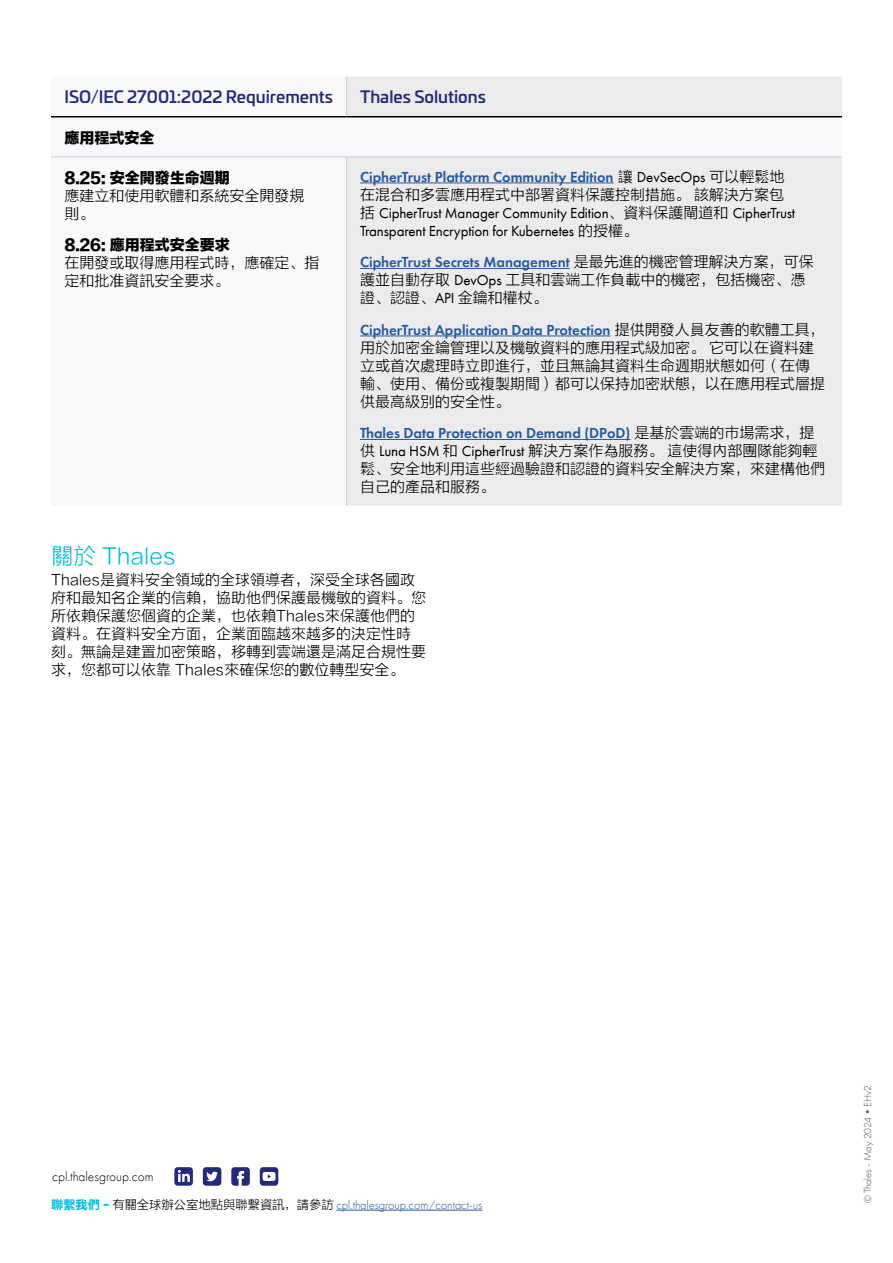
<style>
.page{position:relative;width:893px;height:1263px;background:#fff}
.page>*{position:absolute;margin:0;border:0;box-sizing:border-box;transform-origin:0 0}
.t1{font:22.5px "FZLTXHK";color:#0bd}
.t2{font:500 16.5px "Univia Pro";color:#242a75}
.t3{font:15px/18px "FZLTXHK";color:#000}
.t4{font:600 15px "Futura PT";color:#275b9b}
.t5{font:15px/18px "Futura PT";letter-spacing:-.01em;color:#000}
.t6{font:15px "FZLTTHK GBK1 0";color:#000}
.t7{font:300 13.5px "Futura PT";color:#000}
.t8{font:300 12.3px "Futura PT";letter-spacing:-.005em;color:#275b9b}
.t9{font:300 10.5px "Futura PT";color:#515569}
.s1{font-family:"FZLTXHK";font-weight:400;color:#000}
.s2{font-weight:400;color:#000}
.s3{font-family:"FZLTXHK"}
.s4{font-family:"Futura PT"}
.s5{font-family:"FZLTCHK GBK1 0";font-weight:400;color:#00bbdf}
.s6{font-weight:700;color:#00bbdf}
</style>
<div class="page">
<svg style="left:203px;top:1167px;width:18px;height:19px"></svg>
<svg style="left:174px;top:1167px;width:19px;height:19px"></svg>
<svg style="left:231px;top:1167px;width:19px;height:19px"></svg>
<svg style="left:260px;top:1167px;width:18px;height:19px"></svg>
<svg style="left:347px;top:77px;width:495px;height:429px;background:#ebebee"></svg>
<hr style="left:51px;top:116px;width:296px;height:1px;background:#000">
<hr style="left:51px;top:157px;width:296px;height:1px;background:#c8cadd">
<hr style="left:347px;top:157px;width:495px;height:1px;background:#c8cadd">
<hr style="left:346px;top:77px;width:1px;height:39px;background:#c8cadd">
<hr style="left:347px;top:116px;width:495px;height:1px;background:#000">
<hr style="left:346px;top:157px;width:1px;height:349px;background:#c8cadd">
<hr style="left:360px;top:183px;width:254px;height:1px;background:#275b9b">
<hr style="left:360px;top:268px;width:210px;height:1px;background:#275b9b">
<hr style="left:360px;top:336px;width:251px;height:1px;background:#275b9b">
<hr style="left:360px;top:439px;width:270px;height:1px;background:#275b9b">
<hr style="left:336px;top:1210px;width:146px;height:1px;background:#275b9b">
<p class="t2" style="left:65px;top:84px;width:270px">ISO/IEC 27001:2022 Requirements</p>
<p class="t2" style="left:360px;top:84px;width:127px">Thales Solutions</p>
<p class="t6" style="left:65px;top:130px;width:91px">應用程式安全</p>
<p class="t6" style="left:65px;top:169px;width:167px">8.25: 安全開發生命週期</p>
<p class="t3" style="left:65px;top:187px;width:241px">應建立和使用軟體和系統安全開發規則。</p>
<p class="t6" style="left:65px;top:237px;width:167px">8.26: 應用程式安全要求</p>
<p class="t3" style="left:65px;top:254px;width:256px">在開發或取得應用程式時，應確定、指定和批准資訊安全要求。</p>
<p class="t4" style="left:360px;top:167px;width:426px">CipherTrust Platform Community Edition <span class="s1">讓</span> <span class="s2">DevSecOps</span> <span class="s1">可以輕鬆地</span></p>
<p class="t3" style="left:360px;top:186px;width:426px">在混合和多雲應用程式中部署資料保護控制措施。 該解決方案包</p>
<p class="t5" style="left:360px;top:204px;width:437px"><span class="s3">括</span> CipherTrust Manager Community Edition<span class="s3">、資料保護閘道和</span> CipherTrust<br>Transparent Encryption for Kubernetes <span class="s3">的授權。</span></p>
<p class="t4" style="left:360px;top:253px;width:455px">CipherTrust Secrets Management <span class="s1">是最先進的機密管理解決方案，可保</span></p>
<p class="t3" style="left:360px;top:271px;width:447px">護並自動存取 <span class="s4">DevOps</span> 工具和雲端工作負載中的機密，包括機密、憑證、認證、<span class="s4">API</span> 金鑰和權杖。</p>
<p class="t4" style="left:360px;top:320px;width:466px">CipherTrust Application Data Protection <span class="s1">提供開發人員友善的軟體工具，</span></p>
<p class="t3" style="left:360px;top:339px;width:467px">用於加密金鑰管理以及機敏資料的應用程式級加密。 它可以在資料建立或首次處理時立即進行，並且無論其資料生命週期狀態如何（在傳輸、使用、備份或複製期間）都可以保持加密狀態，以在應用程式層提供最高級別的安全性。</p>
<p class="t4" style="left:360px;top:424px;width:456px">Thales Data Protection on Demand (DPoD) <span class="s1">是基於雲端的市場需求，提</span></p>
<p class="t3" style="left:360px;top:442px;width:467px">供 <span class="s4">Luna HSM</span> 和 <span class="s4">CipherTrust</span> 解決方案作為服務。 這使得內部團隊能夠輕鬆、安全地利用這些經過驗證和認證的資料安全解決方案，來建構他們自己的產品和服務。</p>
<h1 class="t1" style="left:51px;top:544px;width:126px">關於 Thales</h1>
<p class="t3" style="left:51px;top:571px;width:376px">Thales是資料安全領域的全球領導者，深受全球各國政府和最知名企業的信賴，協助他們保護最機敏的資料。您所依賴保護您個資的企業，也依賴Thales來保護他們的資料。在資料安全方面，企業面臨越來越多的決定性時刻。無論是建置加密策略，移轉到雲端還是滿足合規性要求，您都可以依靠 Thales來確保您的數位轉型安全。</p>
<p class="t7" style="left:52px;top:1168px;width:103px">cpl.thalesgroup.com</p>
<p class="t8" style="left:51px;top:1198px;width:433px"><span class="s5">聯繫我們</span> <span class="s6">–</span> <span class="s1">有關全球辦公室地點與聯繫資訊，請參訪</span> cpl.thalesgroup.com/contact-us</p>
<p class="t9" style="left:862px;top:1203px;width:120px;rotate:-90deg">© Thales - May 2024•EHv2</p>
</div>
